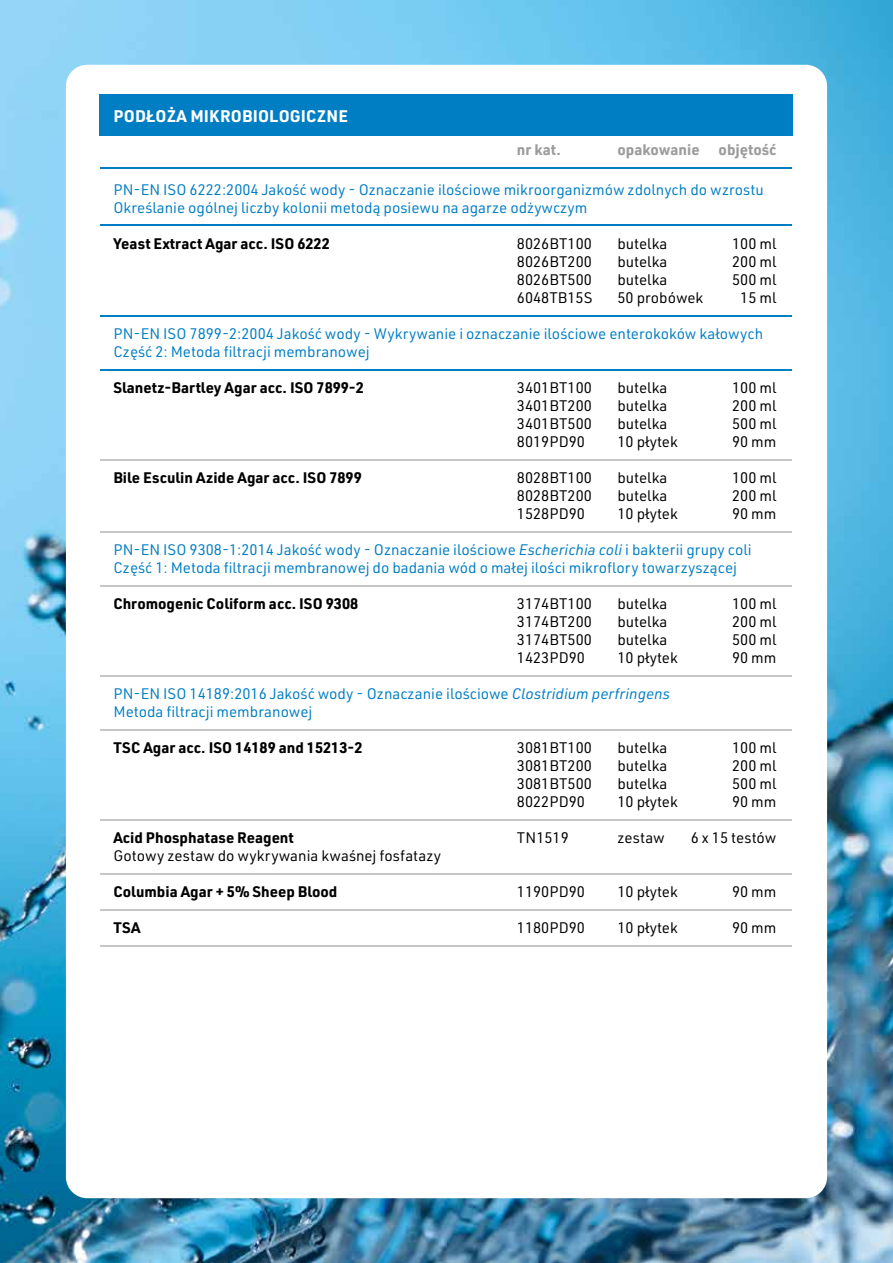
<style>
.page{position:relative;width:893px;height:1263px;background:#fff}
.page>*{position:absolute;margin:0;border:0;box-sizing:border-box;transform-origin:0 0}
.t1{font:700 16.5px "URWDIN";letter-spacing:.01em;color:#fff}
.t2{font:15px/18px "URWDIN";color:#007ec3}
.t3{font:15px "URWDIN";color:#000}
.t4{font:700 15px "URWDIN";color:#000}
.t5{font:700 15px "URWDIN";color:#9c9c9d}
.s1{font-style:italic}
</style>
<div class="page">
<img style="left:0;top:0;width:893px;height:1263px">
<div style="left:66px;top:65px;width:761px;height:1133px;background:#fff;border-radius:21px"></div>
<hr style="left:100px;top:225px;width:691px;height:1px;background:#007ec3">
<hr style="left:100px;top:315px;width:691px;height:1px;background:#007ec3">
<hr style="left:100px;top:369px;width:691px;height:1px;background:#007ec3">
<hr style="left:100px;top:459px;width:691px;height:1px;background:#c5c6c6">
<hr style="left:100px;top:531px;width:691px;height:1px;background:#c5c6c6">
<hr style="left:100px;top:585px;width:691px;height:1px;background:#c5c6c6">
<hr style="left:100px;top:675px;width:691px;height:1px;background:#c5c6c6">
<hr style="left:100px;top:729px;width:691px;height:1px;background:#c5c6c6">
<hr style="left:100px;top:819px;width:691px;height:1px;background:#c5c6c6">
<hr style="left:100px;top:873px;width:691px;height:1px;background:#c5c6c6">
<hr style="left:100px;top:909px;width:691px;height:1px;background:#c5c6c6">
<hr style="left:100px;top:945px;width:691px;height:1px;background:#c5c6c6">
<div style="left:100px;top:94px;width:693px;height:41px;background:#007ec3"></div>
<hr style="left:100px;top:167px;width:691px;height:2px;background:#007ec3">
<p class="t1" style="left:113px;top:105px;width:236px">PODŁOŻA MIKROBIOLOGICZNE</p>
<p class="t5" style="left:517px;top:140px;width:45px">nr kat.</p>
<p class="t5" style="left:617px;top:140px;width:84px">opakowanie</p>
<p class="t5" style="left:719px;top:140px;width:59px">objętość</p>
<p class="t2" style="left:113px;top:180px;width:652px">PN-EN ISO 6222:2004 Jakość wody - Oznaczanie ilościowe mikroorganizmów zdolnych do wzrostu<br>Określanie ogólnej liczby kolonii metodą posiewu na agarze odżywczym</p>
<p class="t4" style="left:113px;top:233px;width:218px">Yeast Extract Agar acc. ISO 6222</p>
<p class="t3" style="left:517px;top:234px;width:76px">8026BT100</p>
<p class="t3" style="left:617px;top:234px;width:51px">butelka</p>
<p class="t3" style="left:732px;top:234px;width:46px">100 ml</p>
<p class="t3" style="left:517px;top:252px;width:76px">8026BT200</p>
<p class="t3" style="left:617px;top:252px;width:51px">butelka</p>
<p class="t3" style="left:732px;top:252px;width:46px">200 ml</p>
<p class="t3" style="left:517px;top:270px;width:76px">8026BT500</p>
<p class="t3" style="left:617px;top:270px;width:51px">butelka</p>
<p class="t3" style="left:732px;top:270px;width:46px">500 ml</p>
<p class="t3" style="left:517px;top:288px;width:77px">6048TB15S</p>
<p class="t3" style="left:617px;top:288px;width:87px">50 probówek</p>
<p class="t3" style="left:740px;top:288px;width:38px">15 ml</p>
<p class="t2" style="left:113px;top:324px;width:651px">PN-EN ISO 7899-2:2004 Jakość wody - Wykrywanie i oznaczanie ilościowe enterokoków kałowych<br>Część 2: Metoda filtracji membranowej</p>
<p class="t4" style="left:113px;top:377px;width:252px">Slanetz-Bartley Agar acc. ISO 7899-2</p>
<p class="t3" style="left:517px;top:378px;width:76px">3401BT100</p>
<p class="t3" style="left:617px;top:378px;width:51px">butelka</p>
<p class="t3" style="left:732px;top:378px;width:46px">100 ml</p>
<p class="t3" style="left:517px;top:396px;width:76px">3401BT200</p>
<p class="t3" style="left:617px;top:396px;width:51px">butelka</p>
<p class="t3" style="left:732px;top:396px;width:46px">200 ml</p>
<p class="t3" style="left:517px;top:414px;width:76px">3401BT500</p>
<p class="t3" style="left:617px;top:414px;width:51px">butelka</p>
<p class="t3" style="left:732px;top:414px;width:46px">500 ml</p>
<p class="t3" style="left:517px;top:432px;width:70px">8019PD90</p>
<p class="t3" style="left:617px;top:432px;width:62px">10 płytek</p>
<p class="t3" style="left:732px;top:432px;width:46px">90 mm</p>
<p class="t4" style="left:113px;top:467px;width:250px">Bile Esculin Azide Agar acc. ISO 7899</p>
<p class="t3" style="left:517px;top:468px;width:76px">8028BT100</p>
<p class="t3" style="left:617px;top:468px;width:51px">butelka</p>
<p class="t3" style="left:732px;top:468px;width:46px">100 ml</p>
<p class="t3" style="left:517px;top:486px;width:76px">8028BT200</p>
<p class="t3" style="left:617px;top:486px;width:51px">butelka</p>
<p class="t3" style="left:732px;top:486px;width:46px">200 ml</p>
<p class="t3" style="left:517px;top:504px;width:70px">1528PD90</p>
<p class="t3" style="left:617px;top:504px;width:62px">10 płytek</p>
<p class="t3" style="left:732px;top:504px;width:46px">90 mm</p>
<p class="t2" style="left:113px;top:540px;width:640px">PN-EN ISO 9308-1:2014 Jakość wody - Oznaczanie ilościowe <span class="s1">Escherichia coli</span> i bakterii grupy coli<br>Część 1: Metoda filtracji membranowej do badania wód o małej ilości mikroflory towarzyszącej</p>
<p class="t4" style="left:113px;top:593px;width:246px">Chromogenic Coliform acc. ISO 9308</p>
<p class="t3" style="left:517px;top:594px;width:76px">3174BT100</p>
<p class="t3" style="left:617px;top:594px;width:51px">butelka</p>
<p class="t3" style="left:732px;top:594px;width:46px">100 ml</p>
<p class="t3" style="left:517px;top:612px;width:76px">3174BT200</p>
<p class="t3" style="left:617px;top:612px;width:51px">butelka</p>
<p class="t3" style="left:732px;top:612px;width:46px">200 ml</p>
<p class="t3" style="left:517px;top:630px;width:76px">3174BT500</p>
<p class="t3" style="left:617px;top:630px;width:51px">butelka</p>
<p class="t3" style="left:732px;top:630px;width:46px">500 ml</p>
<p class="t3" style="left:517px;top:648px;width:70px">1423PD90</p>
<p class="t3" style="left:617px;top:648px;width:62px">10 płytek</p>
<p class="t3" style="left:732px;top:648px;width:46px">90 mm</p>
<p class="t2" style="left:113px;top:684px;width:558px">PN-EN ISO 14189:2016 Jakość wody - Oznaczanie ilościowe <span class="s1">Clostridium perfringens<br></span>Metoda filtracji membranowej</p>
<p class="t4" style="left:113px;top:737px;width:251px">TSC Agar acc. ISO 14189 and 15213-2</p>
<p class="t3" style="left:517px;top:738px;width:76px">3081BT100</p>
<p class="t3" style="left:617px;top:738px;width:51px">butelka</p>
<p class="t3" style="left:732px;top:738px;width:46px">100 ml</p>
<p class="t3" style="left:517px;top:756px;width:76px">3081BT200</p>
<p class="t3" style="left:617px;top:756px;width:51px">butelka</p>
<p class="t3" style="left:732px;top:756px;width:46px">200 ml</p>
<p class="t3" style="left:517px;top:774px;width:76px">3081BT500</p>
<p class="t3" style="left:617px;top:774px;width:51px">butelka</p>
<p class="t3" style="left:732px;top:774px;width:46px">500 ml</p>
<p class="t3" style="left:517px;top:792px;width:70px">8022PD90</p>
<p class="t3" style="left:617px;top:792px;width:62px">10 płytek</p>
<p class="t3" style="left:732px;top:792px;width:46px">90 mm</p>
<p class="t4" style="left:113px;top:827px;width:182px">Acid Phosphatase Reagent</p>
<p class="t3" style="left:517px;top:828px;width:53px">TN1519</p>
<p class="t3" style="left:617px;top:828px;width:49px">zestaw</p>
<p class="t3" style="left:691px;top:828px;width:87px">6 x 15 testów</p>
<p class="t3" style="left:113px;top:846px;width:329px">Gotowy zestaw do wykrywania kwaśnej fosfatazy</p>
<p class="t4" style="left:113px;top:881px;width:226px">Columbia Agar + 5% Sheep Blood</p>
<p class="t3" style="left:517px;top:882px;width:70px">1190PD90</p>
<p class="t3" style="left:617px;top:882px;width:62px">10 płytek</p>
<p class="t3" style="left:732px;top:882px;width:46px">90 mm</p>
<p class="t4" style="left:113px;top:917px;width:29px">TSA</p>
<p class="t3" style="left:517px;top:918px;width:70px">1180PD90</p>
<p class="t3" style="left:617px;top:918px;width:62px">10 płytek</p>
<p class="t3" style="left:732px;top:918px;width:46px">90 mm</p>
</div>
